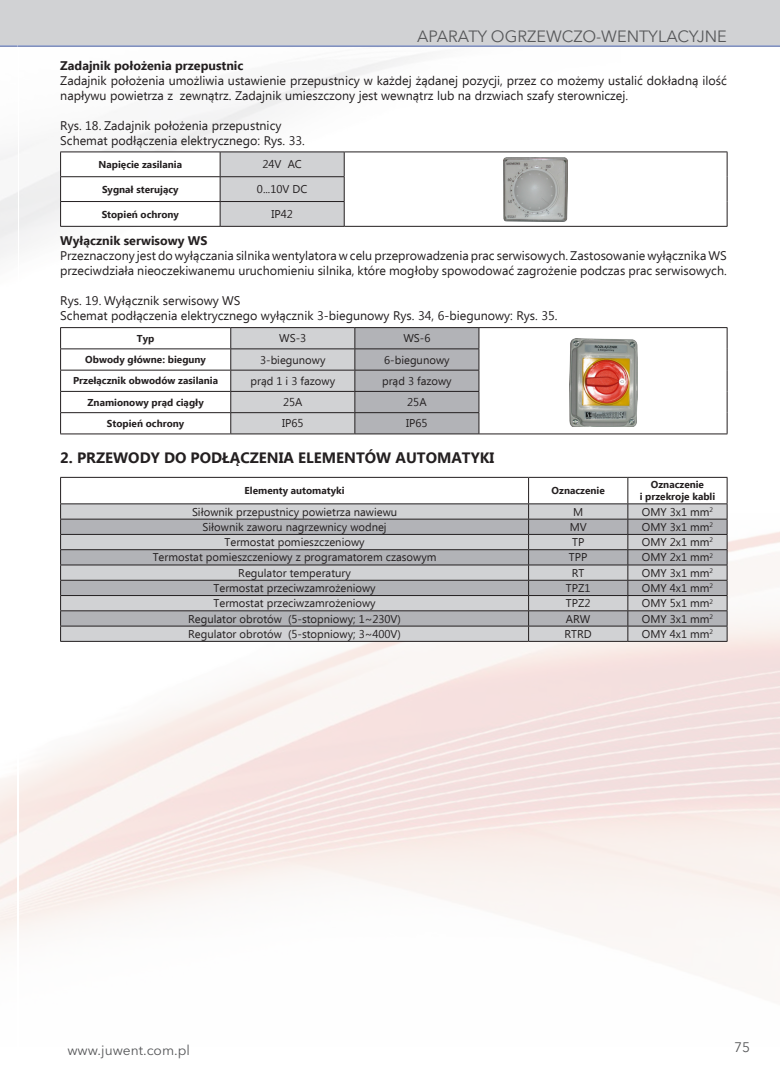
<style>
.page{position:relative;width:780px;height:1088px;background:#fff}
.page>*{position:absolute;margin:0;border:0;box-sizing:border-box;transform-origin:0 0}
.t1{font:16.25px "Avenir Next LT Pro";color:#57585a}
.t2{font:700 15px "Ebrima";color:#231f20}
.t3{font:13.75px "Avenir Next LT Pro";color:#57585a}
.t4{font:12.5px/15px "Ebrima";color:#231f20}
.t5{font:700 12.5px "Ebrima";color:#231f20}
.t6{font:11.25px "Ebrima";color:#231f20}
.t7{font:700 10px/12px "Ebrima";color:#231f20;text-align:center}
</style>
<div class="page">
<img style="left:20px;top:514px;width:760px;height:424px">
<div style="left:18px;top:0;width:762px;height:45px;background:#d1d2d4"></div>
<div style="left:0;top:0;width:18px;height:45px;background:#d1d2d4"></div>
<svg style="left:0;top:46px;width:18px;height:1px"></svg>
<hr style="left:18px;top:46px;width:762px;height:1px;background:#253f8e">
<svg style="left:61px;top:153px;width:665px;height:73px"></svg>
<hr style="left:60px;top:176px;width:160px;height:1px;background:#231f20">
<hr style="left:60px;top:201px;width:160px;height:1px;background:#231f20">
<hr style="left:60px;top:226px;width:160px;height:1px;background:#231f20">
<hr style="left:220px;top:226px;width:124px;height:1px;background:#231f20">
<hr style="left:344px;top:226px;width:383px;height:1px;background:#231f20">
<hr style="left:60px;top:152px;width:160px;height:1px;background:#231f20">
<hr style="left:344px;top:152px;width:383px;height:1px;background:#231f20">
<svg style="left:60px;top:152px;width:1px;height:74px"></svg>
<svg style="left:726px;top:152px;width:1px;height:74px"></svg>
<svg style="left:220px;top:152px;width:125px;height:74px;background:#c8c9cb"></svg>
<img style="left:504px;top:157px;width:63px;height:64px">
<svg style="left:61px;top:328px;width:665px;height:106px"></svg>
<hr style="left:60px;top:348px;width:171px;height:1px;background:#231f20">
<hr style="left:60px;top:370px;width:171px;height:1px;background:#231f20">
<hr style="left:60px;top:391px;width:171px;height:1px;background:#231f20">
<hr style="left:60px;top:327px;width:171px;height:1px;background:#231f20">
<hr style="left:355px;top:327px;width:124px;height:1px;background:#231f20">
<hr style="left:479px;top:327px;width:248px;height:1px;background:#231f20">
<hr style="left:60px;top:412px;width:171px;height:1px;background:#231f20">
<svg style="left:60px;top:328px;width:1px;height:106px"></svg>
<svg style="left:726px;top:328px;width:1px;height:106px"></svg>
<hr style="left:60px;top:434px;width:171px;height:1px;background:#231f20">
<hr style="left:355px;top:434px;width:124px;height:1px;background:#231f20">
<hr style="left:479px;top:434px;width:248px;height:1px;background:#231f20">
<hr style="left:231px;top:327px;width:124px;height:1px;background:#231f20">
<svg style="left:230px;top:328px;width:249px;height:106px;background:#b9b9bc"></svg>
<hr style="left:231px;top:434px;width:124px;height:1px;background:#231f20">
<img style="left:569px;top:338px;width:68px;height:89px">
<hr style="left:60px;top:641px;width:468px;height:1px;background:#231f20">
<hr style="left:528px;top:641px;width:99px;height:1px;background:#231f20">
<hr style="left:627px;top:641px;width:100px;height:1px;background:#231f20">
<svg style="left:60px;top:477px;width:667px;height:164px"></svg>
<hr style="left:60px;top:626px;width:468px;height:1px;background:#231f20">
<hr style="left:528px;top:626px;width:99px;height:1px;background:#231f20">
<hr style="left:627px;top:626px;width:100px;height:1px;background:#231f20">
<h1 class="t1" style="left:417px;top:26px;width:311px">APARATY OGRZEWCZO-WENTYLACYJNE</h1>
<p class="t5" style="left:60px;top:56px;width:185px">Zadajnik położenia przepustnic</p>
<p class="t4" style="left:60px;top:73px;width:668px">Zadajnik położenia umożliwia ustawienie przepustnicy w każdej żądanej pozycji, przez co możemy ustalić dokładną ilość napływu powietrza z zewnątrz. Zadajnik umieszczony jest wewnątrz lub na drzwiach szafy sterowniczej.</p>
<p class="t4" style="left:60px;top:118px;width:246px">Rys. 18. Zadajnik położenia przepustnicy<br>Schemat podłączenia elektrycznego: Rys. 33.</p>
<p class="t7" style="left:99px;top:159px;width:85px">Napięcie zasilania</p>
<p class="t6" style="left:262px;top:156px;width:41px">24V AC</p>
<p class="t7" style="left:102px;top:184px;width:78px">Sygnał sterujący</p>
<p class="t6" style="left:257px;top:181px;width:52px">0...10V DC</p>
<p class="t7" style="left:102px;top:209px;width:79px">Stopień ochrony</p>
<p class="t6" style="left:271px;top:206px;width:23px">IP42</p>
<p class="t5" style="left:60px;top:231px;width:149px">Wyłącznik serwisowy WS</p>
<p class="t4" style="left:60px;top:249px;width:668px">Przeznaczony jest do wyłączania silnika wentylatora w celu przeprowadzenia prac serwisowych. Zastosowanie wyłącznika WS przeciwdziała nieoczekiwanemu uruchomieniu silnika, które mogłoby spowodować zagrożenie podczas prac serwisowych.</p>
<p class="t4" style="left:60px;top:294px;width:499px">Rys. 19. Wyłącznik serwisowy WS<br>Schemat podłączenia elektrycznego wyłącznik 3-biegunowy Rys. 34, 6-biegunowy: Rys. 35.</p>
<p class="t7" style="left:137px;top:333px;width:19px">Typ</p>
<p class="t6" style="left:279px;top:330px;width:29px">WS-3</p>
<p class="t6" style="left:403px;top:330px;width:29px">WS-6</p>
<p class="t7" style="left:85px;top:354px;width:122px">Obwody główne: bieguny</p>
<p class="t6" style="left:260px;top:352px;width:67px">3-biegunowy</p>
<p class="t6" style="left:384px;top:352px;width:67px">6-biegunowy</p>
<p class="t7" style="left:73px;top:375px;width:146px">Przełącznik obwodów zasilania</p>
<p class="t6" style="left:250px;top:373px;width:86px">prąd 1 i 3 fazowy</p>
<p class="t6" style="left:382px;top:373px;width:71px">prąd 3 fazowy</p>
<p class="t7" style="left:88px;top:397px;width:118px">Znamionowy prąd ciągły</p>
<p class="t6" style="left:283px;top:394px;width:21px">25A</p>
<p class="t6" style="left:407px;top:394px;width:21px">25A</p>
<p class="t7" style="left:107px;top:418px;width:79px">Stopień ochrony</p>
<p class="t6" style="left:282px;top:415px;width:23px">IP65</p>
<p class="t6" style="left:406px;top:415px;width:23px">IP65</p>
<p class="t2" style="left:60px;top:446px;width:435px">2. PRZEWODY DO PODŁĄCZENIA ELEMENTÓW AUTOMATYKI</p>
<p class="t7" style="left:244px;top:485px;width:101px">Elementy automatyki</p>
<p class="t7" style="left:551px;top:485px;width:55px">Oznaczenie</p>
<p class="t7" style="left:639px;top:479px;width:77px">Oznaczenie<br>i przekroje kabli</p>
<p class="t6" style="left:192px;top:504px;width:207px">Siłownik przepustnicy powietrza nawiewu</p>
<p class="t6" style="left:573px;top:504px;width:12px">M</p>
<p class="t6" style="left:642px;top:504px;width:73px">OMY 3x1 mm<sup>2</sup></p>
<p class="t6" style="left:202px;top:519px;width:186px">Siłownik zaworu nagrzewnicy wodnej</p>
<p class="t6" style="left:569px;top:519px;width:19px">MV</p>
<p class="t6" style="left:641px;top:519px;width:73px">OMY 3x1 mm<sup>2</sup></p>
<p class="t6" style="left:224px;top:534px;width:141px">Termostat pomieszczeniowy</p>
<p class="t6" style="left:572px;top:534px;width:14px">TP</p>
<p class="t6" style="left:641px;top:534px;width:73px">OMY 2x1 mm<sup>2</sup></p>
<p class="t6" style="left:153px;top:549px;width:285px">Termostat pomieszczeniowy z programatorem czasowym</p>
<p class="t6" style="left:569px;top:549px;width:20px">TPP</p>
<p class="t6" style="left:642px;top:549px;width:73px">OMY 2x1 mm<sup>2</sup></p>
<p class="t6" style="left:238px;top:565px;width:114px">Regulator temperatury</p>
<p class="t6" style="left:572px;top:565px;width:14px">RT</p>
<p class="t6" style="left:642px;top:565px;width:73px">OMY 3x1 mm<sup>2</sup></p>
<p class="t6" style="left:213px;top:580px;width:163px">Termostat przeciwzamrożeniowy</p>
<p class="t6" style="left:566px;top:580px;width:26px">TPZ1</p>
<p class="t6" style="left:641px;top:580px;width:73px">OMY 4x1 mm<sup>2</sup></p>
<p class="t6" style="left:213px;top:595px;width:163px">Termostat przeciwzamrożeniowy</p>
<p class="t6" style="left:566px;top:595px;width:26px">TPZ2</p>
<p class="t6" style="left:641px;top:595px;width:73px">OMY 5x1 mm<sup>2</sup></p>
<p class="t6" style="left:188px;top:610px;width:214px">Regulator obrotów (5-stopniowy; 1~230V)</p>
<p class="t6" style="left:566px;top:610px;width:26px">ARW</p>
<p class="t6" style="left:641px;top:610px;width:73px">OMY 3x1 mm<sup>2</sup></p>
<p class="t6" style="left:188px;top:626px;width:214px">Regulator obrotów (5-stopniowy; 3~400V)</p>
<p class="t6" style="left:564px;top:626px;width:29px">RTRD</p>
<p class="t6" style="left:641px;top:626px;width:73px">OMY 4x1 mm<sup>2</sup></p>
<p class="t3" style="left:67px;top:1042px;width:124px">www.juwent.com.pl</p>
<p class="t3" style="left:734px;top:1039px;width:17px">75</p>
</div>
